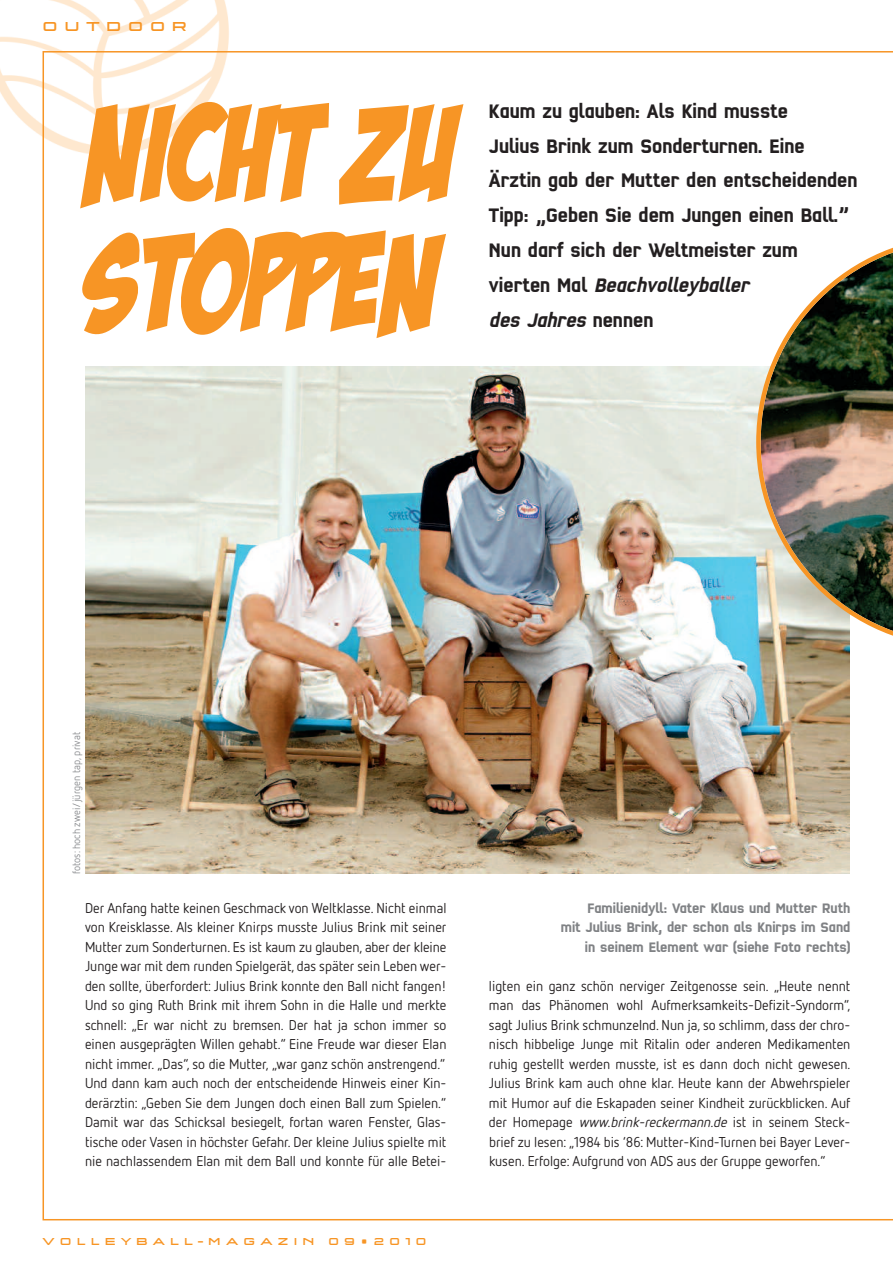
<style>
.page{position:relative;width:893px;height:1263px;background:#fff}
.page>*{position:absolute;margin:0;border:0;box-sizing:border-box;transform-origin:0 0}
.t1{font:135.6px/129.8px "Bada Boom BB";color:#f79525;scale:.93 1}
.t2{font:500 20.25px/34.8px "Q Type Comp";color:#231f20}
.t3{font:14.25px/19.5px "Netto";color:#231f20;text-align:justify}
.t4{font:500 14.25px/19.5px "Q Type Comp";color:#808285;text-align:right}
.t5{font:500 13.5px "Q Type Ext";letter-spacing:.5em;color:#f79525}
.t6{font:10.5px "Netto";color:#8a8c8f}
.t7{font:500 10.5px "Q Type Ext";letter-spacing:.5em;color:#f79525}
.s1{font-style:italic}
</style>
<div class="page">
<img style="left:0;top:0;width:229px;height:159px">
<img style="left:43px;top:51px;width:850px;height:1169px">
<p class="t5" style="left:43px;top:22px;width:146px">OUTDOOR</p>
<h1 class="t1" style="left:85px;top:90px;width:401px">NICHT ZU<br>STOPPEN</h1>
<h2 class="t2" style="left:489px;top:96px;width:370px">Kaum zu glauben: Als Kind musste<br>Julius Brink zum Sonderturnen. Eine Ärztin gab der Mutter den entscheidenden Tipp: „Geben Sie dem Jungen einen Ball.” Nun darf sich der Weltmeister zum vierten Mal <span class="s1">Beachvolleyballer<br>des Jahres</span> nennen</h2>
<p class="t6" style="left:73px;top:874px;width:143px;rotate:-90deg">fotos: hoch zwei/jürgen tap, privat</p>
<p class="t3" style="left:85px;top:899px;width:363px">Der Anfang hatte keinen Geschmack von Weltklasse. Nicht einmal von Kreisklasse. Als kleiner Knirps musste Julius Brink mit seiner Mutter zum Sonderturnen. Es ist kaum zu glauben, aber der kleine Junge war mit dem runden Spielgerät, das später sein Leben wer&shy;den sollte, überfordert: Julius Brink konnte den Ball nicht fangen!<br>Und so ging Ruth Brink mit ihrem Sohn in die Halle und merkte schnell: „Er war nicht zu bremsen. Der hat ja schon immer so einen ausgeprägten Willen gehabt.” Eine Freude war dieser Elan nicht immer. „Das”, so die Mutter, „war ganz schön anstrengend.” Und dann kam auch noch der entscheidende Hinweis einer Kin&shy;derärztin: „Geben Sie dem Jungen doch einen Ball zum Spielen.” Damit war das Schicksal besiegelt, fortan waren Fenster, Glas&shy;tische oder Vasen in höchster Gefahr. Der kleine Julius spielte mit nie nachlassendem Elan mit dem Ball und konnte für alle Betei-</p>
<p class="t7" style="left:43px;top:1238px;width:273px">VOLLEYBALL-MAGAZIN</p>
<p class="t7" style="left:329px;top:1238px;width:99px">09•2010</p>
<p class="t4" style="left:561px;top:900px;width:291px">Familienidyll: Vater Klaus und Mutter Ruth<br>mit Julius Brink, der schon als Knirps im Sand in seinem Element war (siehe Foto rechts)</p>
<p class="t3" style="left:489px;top:977px;width:363px">ligten ein ganz schön nerviger Zeitgenosse sein. „Heute nennt man das Phänomen wohl Aufmerksamkeits-Defizit-Syndorm”, sagt Julius Brink schmunzelnd. Nun ja, so schlimm, dass der chro&shy;nisch hibbelige Junge mit Ritalin oder anderen Medikamenten ruhig gestellt werden musste, ist es dann doch nicht gewesen.<br>Julius Brink kam auch ohne klar. Heute kann der Abwehrspieler mit Humor auf die Eskapaden seiner Kindheit zurückblicken. Auf der Homepage <span class="s1">www.brink-reckermann.de</span> ist in seinem Steck&shy;brief zu lesen: „1984 bis ‘86: Mutter-Kind-Turnen bei Bayer Lever&shy;kusen. Erfolge: Aufgrund von ADS aus der Gruppe geworfen.”</p>
</div>
